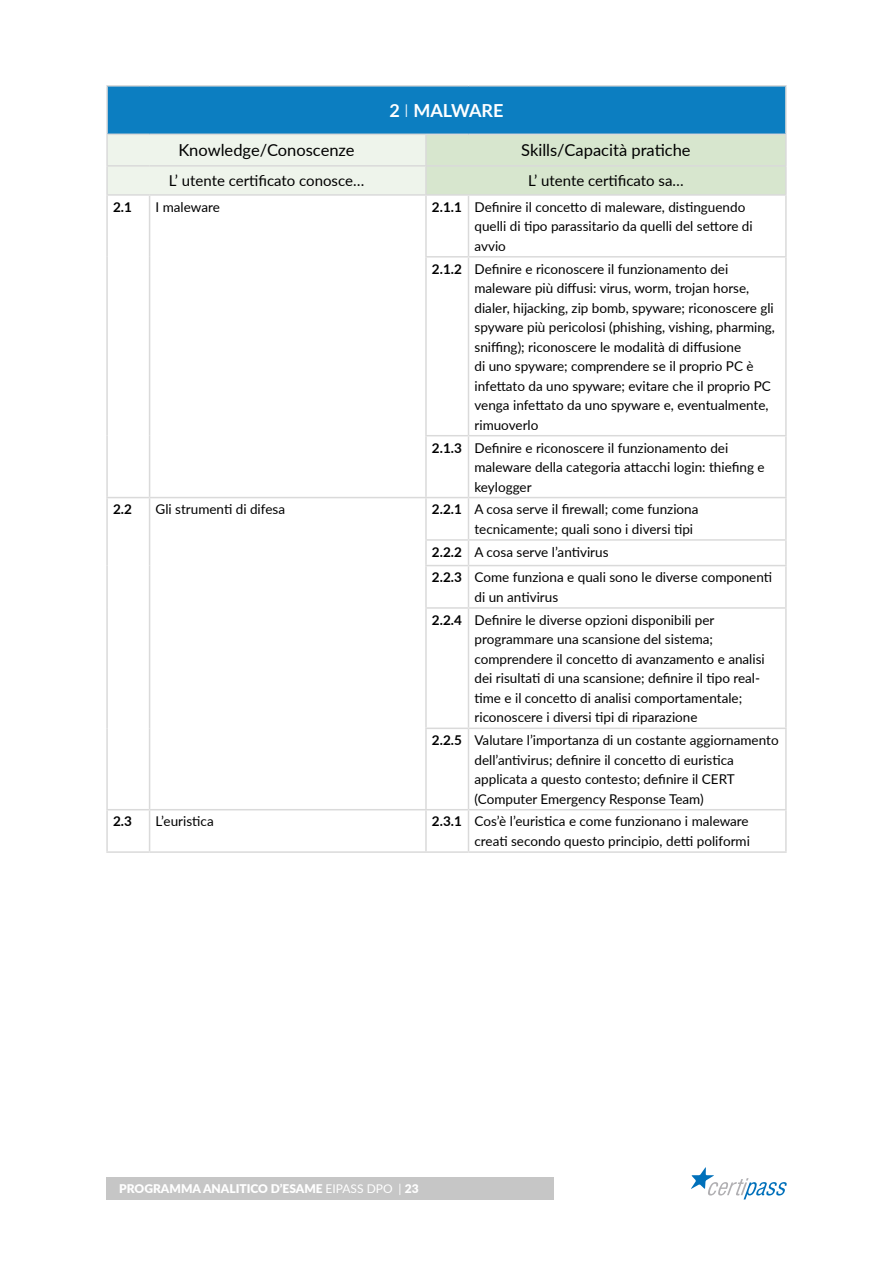
<style>
.page{position:relative;width:893px;height:1263px;background:#fff}
.page>*{position:absolute;margin:0;border:0;box-sizing:border-box;transform-origin:0 0}
.t1{font:700 18px "Lato";color:#fff}
.t2{font:16.5px "Lato";color:#000}
.t3{font:15px "Lato";color:#000}
.t4{font:13.5px/19.5px "Lato";color:#000}
.t5{font:700 13.5px "Lato";color:#000}
.t6{font:900 12px "Lato";color:#fff}
.s1{font-weight:300}
.s2{font-weight:700}
.s3{font-weight:400}
</style>
<div class="page">
<div style="left:106px;top:1177px;width:448px;height:23px;background:#c6c6c6"></div>
<svg style="left:691px;top:1167px;width:96px;height:32px"></svg>
<div style="left:107px;top:86px;width:679px;height:48px;background:#0c7ec1"></div>
<svg style="left:108px;top:135px;width:677px;height:59px"></svg>
<hr style="left:106px;top:85px;width:44px;height:2px;background:#dadada">
<hr style="left:106px;top:87px;width:2px;height:47px;background:#dadada">
<hr style="left:150px;top:85px;width:276px;height:2px;background:#dadada">
<hr style="left:426px;top:85px;width:42px;height:2px;background:#dadada">
<hr style="left:468px;top:85px;width:319px;height:2px;background:#dadada">
<hr style="left:785px;top:87px;width:2px;height:47px;background:#dadada">
<hr style="left:106px;top:134px;width:44px;height:1px;background:#dadada">
<hr style="left:106px;top:135px;width:2px;height:30px;background:#dadada">
<hr style="left:150px;top:134px;width:276px;height:1px;background:#dadada">
<hr style="left:426px;top:134px;width:42px;height:1px;background:#dadada">
<hr style="left:425px;top:135px;width:2px;height:30px;background:#dadada">
<hr style="left:468px;top:134px;width:319px;height:1px;background:#dadada">
<hr style="left:785px;top:135px;width:2px;height:30px;background:#dadada">
<hr style="left:106px;top:165px;width:44px;height:2px;background:#dadada">
<hr style="left:106px;top:167px;width:2px;height:27px;background:#dadada">
<hr style="left:150px;top:165px;width:276px;height:2px;background:#dadada">
<hr style="left:426px;top:165px;width:42px;height:2px;background:#dadada">
<hr style="left:425px;top:167px;width:2px;height:27px;background:#dadada">
<hr style="left:468px;top:165px;width:319px;height:2px;background:#dadada">
<hr style="left:785px;top:167px;width:2px;height:27px;background:#dadada">
<hr style="left:106px;top:194px;width:44px;height:2px;background:#dadada">
<hr style="left:106px;top:196px;width:2px;height:61px;background:#dadada">
<hr style="left:150px;top:194px;width:276px;height:2px;background:#dadada">
<hr style="left:149px;top:196px;width:1px;height:61px;background:#dadada">
<hr style="left:426px;top:194px;width:42px;height:2px;background:#dadada">
<hr style="left:425px;top:196px;width:2px;height:60px;background:#dadada">
<hr style="left:468px;top:194px;width:319px;height:2px;background:#dadada">
<hr style="left:468px;top:196px;width:1px;height:60px;background:#dadada">
<hr style="left:785px;top:196px;width:2px;height:60px;background:#dadada">
<hr style="left:106px;top:257px;width:2px;height:179px;background:#dadada">
<hr style="left:149px;top:257px;width:1px;height:179px;background:#dadada">
<hr style="left:425px;top:256px;width:43px;height:2px;background:#dadada">
<hr style="left:425px;top:258px;width:2px;height:177px;background:#dadada">
<hr style="left:468px;top:256px;width:319px;height:2px;background:#dadada">
<hr style="left:468px;top:258px;width:1px;height:177px;background:#dadada">
<hr style="left:785px;top:258px;width:2px;height:177px;background:#dadada">
<hr style="left:106px;top:436px;width:2px;height:61px;background:#dadada">
<hr style="left:149px;top:436px;width:1px;height:61px;background:#dadada">
<hr style="left:425px;top:435px;width:43px;height:1px;background:#dadada">
<hr style="left:425px;top:436px;width:2px;height:61px;background:#dadada">
<hr style="left:468px;top:435px;width:319px;height:1px;background:#dadada">
<hr style="left:468px;top:436px;width:1px;height:61px;background:#dadada">
<hr style="left:785px;top:436px;width:2px;height:61px;background:#dadada">
<hr style="left:106px;top:497px;width:44px;height:1px;background:#dadada">
<hr style="left:106px;top:498px;width:2px;height:42px;background:#dadada">
<hr style="left:150px;top:497px;width:276px;height:1px;background:#dadada">
<hr style="left:149px;top:498px;width:1px;height:42px;background:#dadada">
<hr style="left:426px;top:497px;width:42px;height:1px;background:#dadada">
<hr style="left:425px;top:498px;width:2px;height:41px;background:#dadada">
<hr style="left:468px;top:497px;width:319px;height:1px;background:#dadada">
<hr style="left:468px;top:498px;width:1px;height:41px;background:#dadada">
<hr style="left:785px;top:498px;width:2px;height:41px;background:#dadada">
<hr style="left:106px;top:540px;width:2px;height:26px;background:#dadada">
<svg style="left:149px;top:540px;width:1px;height:26px"></svg>
<hr style="left:425px;top:539px;width:43px;height:2px;background:#dadada">
<hr style="left:425px;top:541px;width:2px;height:24px;background:#dadada">
<hr style="left:468px;top:539px;width:319px;height:2px;background:#dadada">
<svg style="left:468px;top:541px;width:1px;height:24px"></svg>
<hr style="left:785px;top:541px;width:2px;height:24px;background:#dadada">
<hr style="left:106px;top:566px;width:2px;height:42px;background:#dadada">
<hr style="left:149px;top:566px;width:1px;height:42px;background:#dadada">
<hr style="left:425px;top:565px;width:43px;height:1px;background:#dadada">
<hr style="left:425px;top:566px;width:2px;height:41px;background:#dadada">
<hr style="left:468px;top:565px;width:319px;height:1px;background:#dadada">
<hr style="left:468px;top:566px;width:1px;height:41px;background:#dadada">
<hr style="left:785px;top:566px;width:2px;height:41px;background:#dadada">
<hr style="left:106px;top:608px;width:2px;height:120px;background:#dadada">
<hr style="left:149px;top:608px;width:1px;height:120px;background:#dadada">
<hr style="left:425px;top:607px;width:43px;height:2px;background:#dadada">
<hr style="left:425px;top:609px;width:2px;height:118px;background:#dadada">
<hr style="left:468px;top:607px;width:319px;height:2px;background:#dadada">
<hr style="left:468px;top:609px;width:1px;height:118px;background:#dadada">
<hr style="left:785px;top:609px;width:2px;height:118px;background:#dadada">
<hr style="left:106px;top:728px;width:2px;height:81px;background:#dadada">
<hr style="left:149px;top:728px;width:1px;height:81px;background:#dadada">
<hr style="left:425px;top:727px;width:43px;height:2px;background:#dadada">
<hr style="left:425px;top:729px;width:2px;height:80px;background:#dadada">
<hr style="left:468px;top:727px;width:319px;height:2px;background:#dadada">
<hr style="left:468px;top:729px;width:1px;height:80px;background:#dadada">
<hr style="left:785px;top:729px;width:2px;height:80px;background:#dadada">
<hr style="left:106px;top:809px;width:44px;height:1px;background:#dadada">
<hr style="left:106px;top:810px;width:2px;height:41px;background:#dadada">
<hr style="left:150px;top:809px;width:276px;height:1px;background:#dadada">
<hr style="left:149px;top:810px;width:1px;height:41px;background:#dadada">
<hr style="left:426px;top:809px;width:42px;height:1px;background:#dadada">
<hr style="left:425px;top:810px;width:2px;height:41px;background:#dadada">
<hr style="left:468px;top:809px;width:319px;height:1px;background:#dadada">
<hr style="left:468px;top:810px;width:1px;height:41px;background:#dadada">
<hr style="left:785px;top:810px;width:2px;height:41px;background:#dadada">
<hr style="left:106px;top:851px;width:44px;height:2px;background:#dadada">
<hr style="left:150px;top:851px;width:276px;height:2px;background:#dadada">
<hr style="left:426px;top:851px;width:42px;height:2px;background:#dadada">
<hr style="left:468px;top:851px;width:319px;height:2px;background:#dadada">
<h1 class="t1" style="left:389px;top:97px;width:116px">2 <span class="s1">I</span> MALWARE</h1>
<p class="t2" style="left:178px;top:138px;width:178px">Knowledge/Conoscenze</p>
<p class="t2" style="left:521px;top:138px;width:171px">Skills/Capacità pratiche</p>
<p class="t3" style="left:169px;top:170px;width:197px">L’ utente certificato conosce…</p>
<p class="t3" style="left:528px;top:170px;width:157px">L’ utente certificato sa…</p>
<p class="t5" style="left:113px;top:197px;width:20px">2.1</p>
<p class="t4" style="left:156px;top:197px;width:66px">I maleware</p>
<p class="t4" style="left:474px;top:197px;width:280px;text-indent:-43px"><span class="s2">2.1.1</span> Definire il concetto di maleware, distinguendo quelli di tipo parassitario da quelli del settore di avvio</p>
<p class="t4" style="left:474px;top:258px;width:302px;text-indent:-43px"><span class="s2">2.1.2</span> Definire e riconoscere il funzionamento dei maleware più diffusi: virus, worm, trojan horse, dialer, hijacking, zip bomb, spyware; riconoscere gli spyware più pericolosi (phishing, vishing, pharming, sniffing); riconoscere le modalità di diffusione<br>di uno spyware; comprendere se il proprio PC è infettato da uno spyware; evitare che il proprio PC venga infettato da uno spyware e, eventualmente, rimuoverlo</p>
<p class="t4" style="left:474px;top:437px;width:292px;text-indent:-43px"><span class="s2">2.1.3</span> Definire e riconoscere il funzionamento dei maleware della categoria attacchi login: thiefing e keylogger</p>
<p class="t5" style="left:113px;top:499px;width:20px">2.2</p>
<p class="t4" style="left:156px;top:499px;width:131px">Gli strumenti di difesa</p>
<p class="t4" style="left:474px;top:499px;width:225px;text-indent:-43px"><span class="s2">2.2.1</span> A cosa serve il firewall; come funziona tecnicamente; quali sono i diversi tipi</p>
<p class="t4" style="left:432px;top:538px;width:342px;line-height:25.7px"><span class="s2">2.2.2</span> A cosa serve l’antivirus<br><span class="s2">2.2.3</span> Come funziona e quali sono le diverse componenti</p>
<p class="t4" style="left:432px;top:585px;width:284px;line-height:22.8px;text-indent:43px">di un antivirus<br><span class="s2">2.2.4</span> Definire le diverse opzioni disponibili per</p>
<p class="t4" style="left:474px;top:629px;width:292px">programmare una scansione del sistema; comprendere il concetto di avanzamento e analisi dei risultati di una scansione; definire il tipo real&shy;time e il concetto di analisi comportamentale; riconoscere i diversi tipi di riparazione</p>
<p class="t4" style="left:474px;top:730px;width:306px;text-indent:-43px"><span class="s2">2.2.5</span> Valutare l’importanza di un costante aggiornamento dell’antivirus; definire il concetto di euristica applicata a questo contesto; definire il CERT (Computer Emergency Response Team)</p>
<p class="t5" style="left:113px;top:812px;width:20px">2.3</p>
<p class="t4" style="left:156px;top:811px;width:60px">L’euristica</p>
<p class="t4" style="left:432px;top:811px;width:319px;text-align:right"><span class="s2">2.3.1</span> Cos’è l’euristica e come funzionano i maleware creati secondo questo principio, detti poliformi</p>
<p class="t6" style="left:119px;top:1180px;width:301px">PROGRAMMA ANALITICO D’ESAME <span class="s3">EIPASS DPO |</span> 23</p>
</div>
